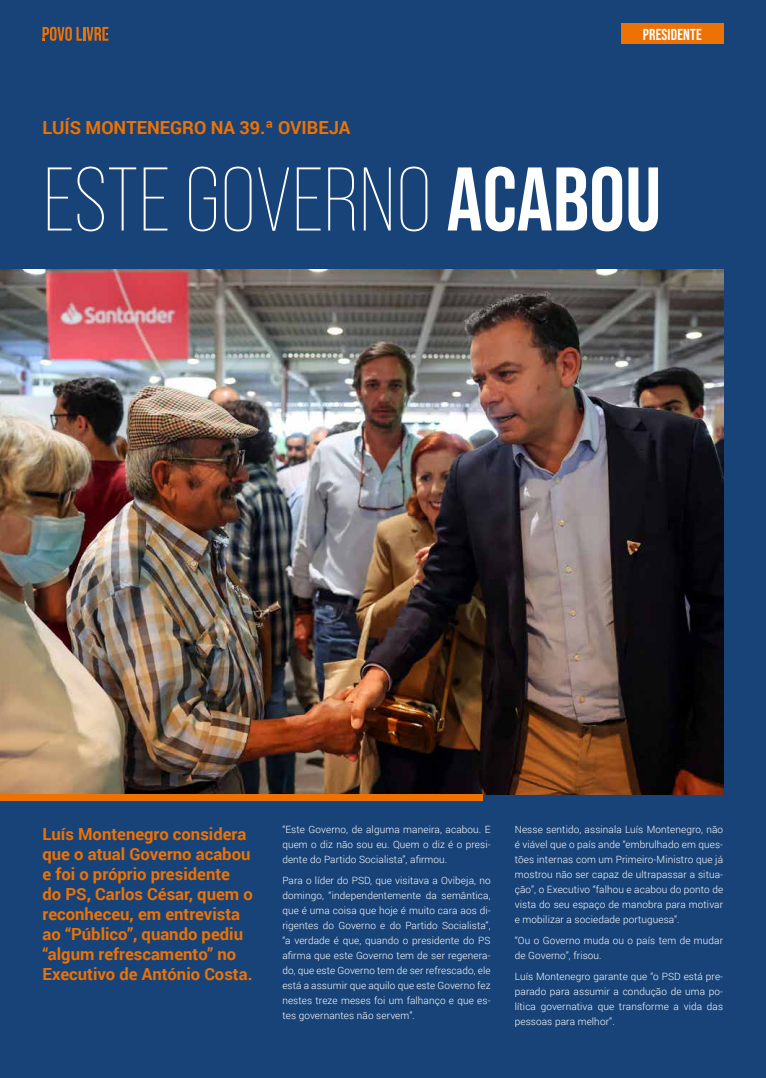
<style>
.page{position:relative;width:766px;height:1078px;background:#fff}
.page>*{position:absolute;margin:0;border:0;box-sizing:border-box;transform-origin:0 0}
.t1{font:300 90px "Bebas Neue Pro";color:#fff}
.t2{font:700 18px "Roboto";color:#ee7203}
.t3{font:700 16.6px/20px "Roboto";color:#ee7203}
.t4{font:700 15.8px "Bebas Neue Pro";letter-spacing:.01em;color:#fff}
.t5{font:300 10px/15px "Roboto";letter-spacing:.01em;color:#fff;text-align:justify}
.s1{font-weight:700}
</style>
<div class="page">
<div style="left:0;top:0;width:765px;height:1077px;background:#184378"></div>
<svg style="left:43px;top:27px;width:65px;height:14px"></svg>
<div style="left:621px;top:24px;width:102px;height:20px;background:#ee7203"></div>
<img style="left:0;top:269px;width:723px;height:525px">
<div style="left:0;top:794px;width:482px;height:7px;background:#ee7203"></div>
<h2 class="t2" style="left:43px;top:115px;width:309px">LUÍS MONTENEGRO NA 39.ª OVIBEJA</h2>
<h3 class="t4" style="left:642px;top:25px;width:60px">PRESIDENTE</h3>
<h1 class="t1" style="left:43px;top:150px;width:620px">ESTE GOVERNO <span class="s1">ACABOU</span></h1>
<h3 class="t3" style="left:43px;top:823px;width:212px">Luís Montenegro considera que o atual Governo acabou e foi o próprio presidente do PS, Carlos César, quem o reconheceu, em entrevista ao “Público”, quando pediu “algum refrescamento” no<br>Executivo de António Costa.</h3>
<p class="t5" style="left:282px;top:821px;width:210px">“Este Governo, de alguma maneira, acabou. E quem o diz não sou eu. Quem o diz é o presi&shy;dente do Partido Socialista”, afirmou.</p>
<p class="t5" style="left:282px;top:872px;width:210px">Para o líder do PSD, que visitava a Ovibeja, no domingo, “independentemente da semântica, que é uma coisa que hoje é muito cara aos di&shy;rigentes do Governo e do Partido Socialista”, “a verdade é que, quando o presidente do PS afirma que este Governo tem de ser regenera&shy;do, que este Governo tem de ser refrescado, ele está a assumir que aquilo que este Governo fez nestes treze meses foi um falhanço e que es&shy;tes governantes não servem”.</p>
<p class="t5" style="left:514px;top:821px;width:210px">Nesse sentido, assinala Luís Montenegro, não é viável que o país ande “embrulhado em ques&shy;tões internas com um Primeiro-Ministro que já mostrou não ser capaz de ultrapassar a situa&shy;ção”, o Executivo “falhou e acabou do ponto de vista do seu espaço de manobra para motivar e mobilizar a sociedade portuguesa”.</p>
<p class="t5" style="left:514px;top:932px;width:210px">“Ou o Governo muda ou o país tem de mudar de Governo”, frisou.</p>
<p class="t5" style="left:514px;top:968px;width:210px">Luís Montenegro garante que “o PSD está pre&shy;parado para assumir a condução de uma po&shy;lítica governativa que transforme a vida das pessoas para melhor”.</p>
</div>
